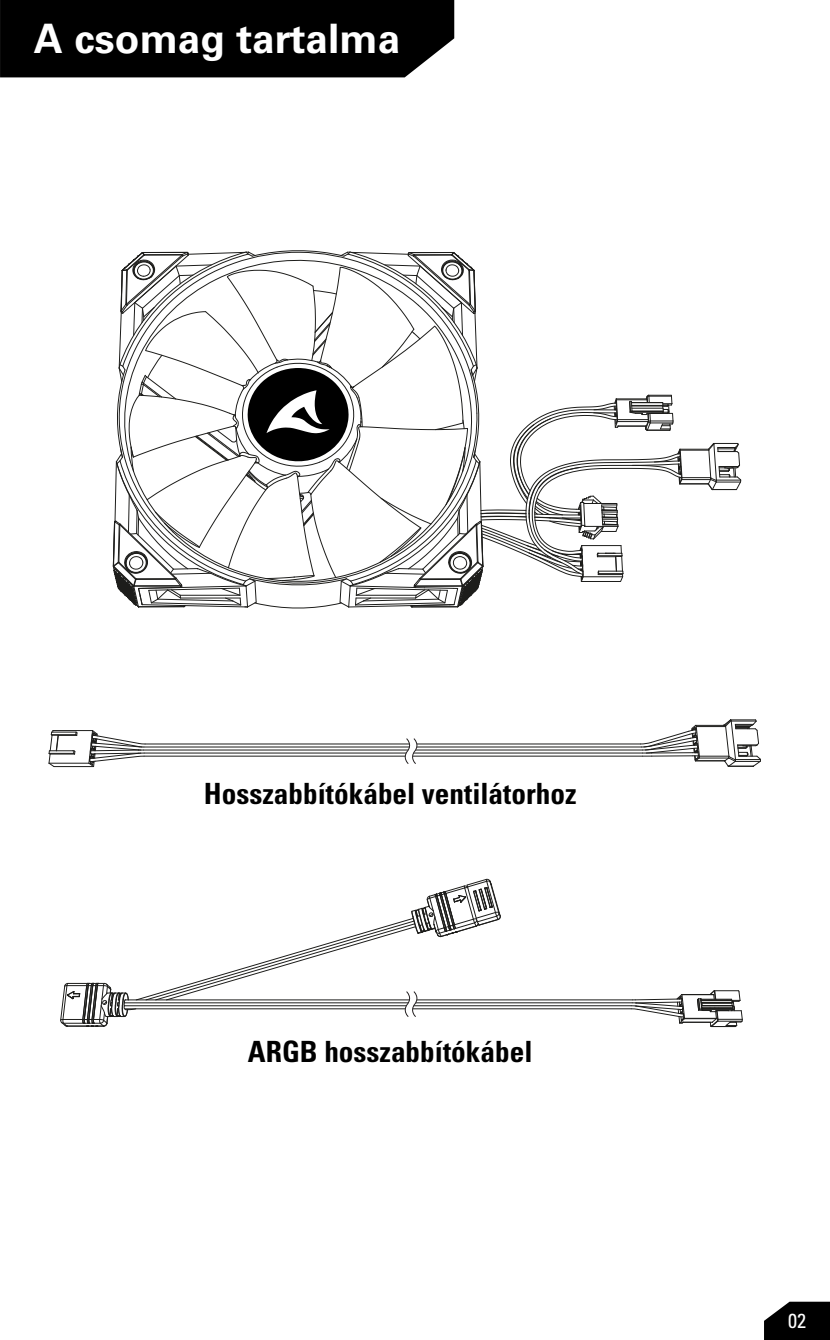
<style>
.page{position:relative;width:830px;height:1340px;background:#fff}
.page>*{position:absolute;margin:0;border:0;box-sizing:border-box;transform-origin:0 0}
.t1{font:700 40.5px "Univers LTCYR 65";color:#fff}
.t2{font:29.25px "Univers LTCYR 67 Bold Cond";color:#000}
.t3{font:condensed 20.25px "Univers LTCYR 57";color:#fff}
</style>
<div class="page">
<svg style="left:112px;top:250px;width:629px;height:359px"></svg>
<hr style="left:54px;top:766px;width:39px;height:1px;background:#1d1d1b">
<hr style="left:53px;top:730px;width:39px;height:1px;background:#1d1d1b">
<hr style="left:49px;top:762px;width:40px;height:1px;background:#1d1d1b">
<svg style="left:48px;top:730px;width:30px;height:37px"></svg>
<svg style="left:88px;top:719px;width:673px;height:48px"></svg>
<svg style="left:60px;top:878px;width:682px;height:149px"></svg>
<div style="left:0;top:0;width:454px;height:77px;background:#000"></div>
<svg style="left:764px;top:1301px;width:65px;height:38px;background:#1e1e1e"></svg>
<p class="t1" style="left:34px;top:11px;width:367px">A csomag tartalma</p>
<p class="t2" style="left:204px;top:775px;width:374px">Hosszabbítókábel ventilátorhoz</p>
<p class="t2" style="left:248px;top:1033px;width:286px">ARGB hosszabbítókábel</p>
<p class="t3" style="left:787px;top:1308px;width:19px">02</p>
</div>
